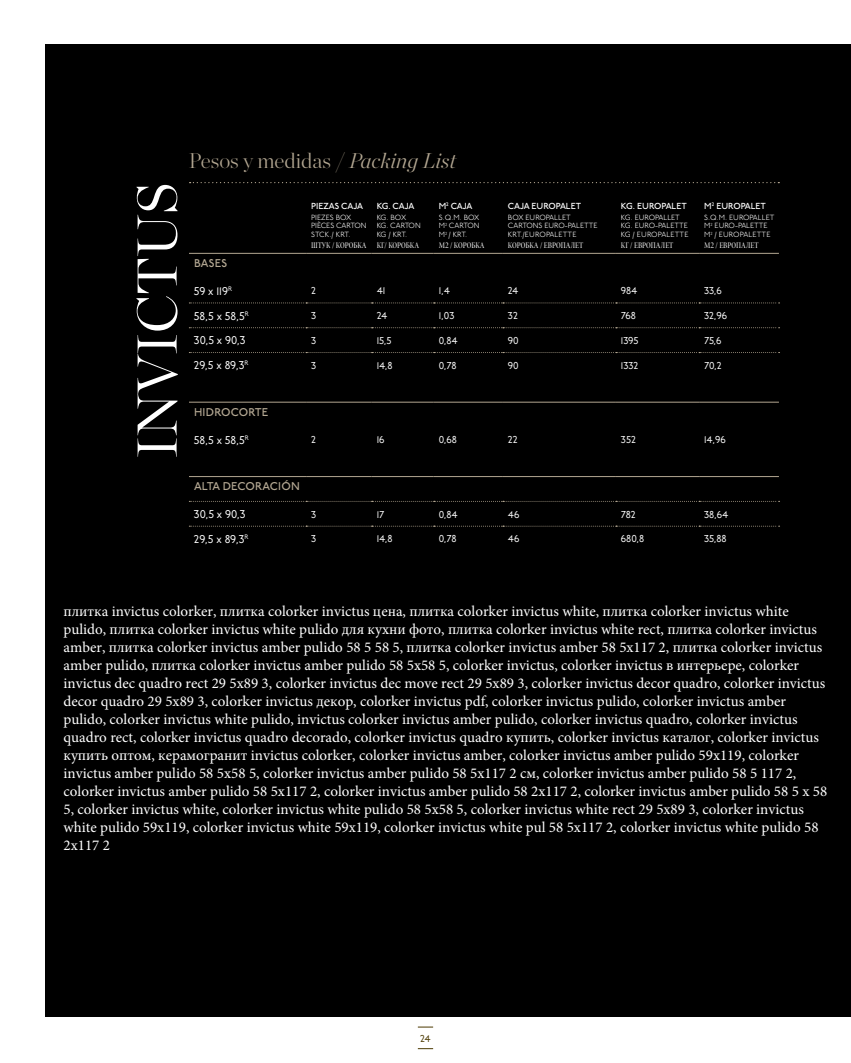
<style>
.page{position:relative;width:851px;height:1063px;background:#fff}
.page>*{position:absolute;margin:0;border:0;box-sizing:border-box;transform-origin:0 0}
.t1{font:300 55.88px "Chronicle Display";color:#fff}
.t2{font:200 21.25px "Chronicle Display";color:#b3a792}
.t3{font:15px/18px "Minion Pro";color:#fff}
.t4{font:11.25px "P22 Underground";color:#fff}
.t5{font:500 11.25px "P22 Underground";letter-spacing:.02em;color:#b3a792}
.t6{font:10px "P22 Underground";color:#fff}
.t7{font:10px "P22 Underground";color:#4b3900}
.t8{font:8.75px "Minion Pro Cn Disp";color:#fff}
.t9{font:500 8.75px "P22 Underground";color:#fff}
.t10{font:300 7.5px "P22 Underground";color:#fff}
.t11{font:300 7.5px "P22 Underground";letter-spacing:.02em;color:#fff}
.t12{font:300 7.5px "P22 Underground";letter-spacing:-.04em;color:#fff}
.s1{font-style:italic}
</style>
<div class="page">
<div style="left:45px;top:44px;width:805px;height:973px;background:#000"></div>
<svg style="left:189px;top:182px;width:590px;height:1px"></svg>
<hr style="left:189px;top:253px;width:117px;height:1px;background:#b3a792">
<hr style="left:306px;top:253px;width:65px;height:1px;background:#b3a792">
<hr style="left:371px;top:253px;width:62px;height:1px;background:#b3a792">
<hr style="left:433px;top:253px;width:70px;height:1px;background:#b3a792">
<hr style="left:503px;top:253px;width:112px;height:1px;background:#b3a792">
<hr style="left:615px;top:253px;width:84px;height:1px;background:#b3a792">
<hr style="left:699px;top:253px;width:79px;height:1px;background:#b3a792">
<hr style="left:189px;top:402px;width:117px;height:1px;background:#b3a792">
<hr style="left:306px;top:402px;width:65px;height:1px;background:#b3a792">
<hr style="left:371px;top:402px;width:62px;height:1px;background:#b3a792">
<hr style="left:433px;top:402px;width:70px;height:1px;background:#b3a792">
<hr style="left:503px;top:402px;width:112px;height:1px;background:#b3a792">
<hr style="left:615px;top:402px;width:84px;height:1px;background:#b3a792">
<hr style="left:699px;top:402px;width:79px;height:1px;background:#b3a792">
<hr style="left:189px;top:476px;width:117px;height:1px;background:#b3a792">
<hr style="left:306px;top:476px;width:65px;height:1px;background:#b3a792">
<hr style="left:371px;top:476px;width:62px;height:1px;background:#b3a792">
<hr style="left:433px;top:476px;width:70px;height:1px;background:#b3a792">
<hr style="left:503px;top:476px;width:112px;height:1px;background:#b3a792">
<hr style="left:615px;top:476px;width:84px;height:1px;background:#b3a792">
<hr style="left:699px;top:476px;width:79px;height:1px;background:#b3a792">
<svg style="left:189px;top:303px;width:590px;height:1px"></svg>
<svg style="left:189px;top:327px;width:590px;height:1px"></svg>
<svg style="left:189px;top:352px;width:590px;height:1px"></svg>
<svg style="left:189px;top:501px;width:590px;height:1px"></svg>
<svg style="left:189px;top:526px;width:590px;height:1px"></svg>
<svg style="left:418px;top:1027px;width:15px;height:1px"></svg>
<svg style="left:418px;top:1048px;width:15px;height:1px"></svg>
<p class="t1" style="left:114px;top:458px;width:278px;rotate:-90deg">INVICTUS</p>
<p class="t2" style="left:189px;top:145px;width:269px">Pesos y medidas / <span class="s1">Packing List</span></p>
<p class="t9" style="left:311px;top:201px;width:53px">PIEZAS CAJA</p>
<p class="t10" style="left:311px;top:213px;width:42px">PIEZES BOX</p>
<p class="t10" style="left:311px;top:222px;width:57px">PIÈCES CARTON</p>
<p class="t10" style="left:311px;top:230px;width:41px">STCK./ KRT.</p>
<p class="t8" style="left:311px;top:240px;width:57px">ШТУК / КОРОБКА</p>
<p class="t9" style="left:438px;top:201px;width:35px">M<sup>2</sup> CAJA</p>
<p class="t10" style="left:438px;top:213px;width:42px">S.Q.M. BOX</p>
<p class="t10" style="left:438px;top:222px;width:42px">M<sup>2</sup> CARTON</p>
<p class="t10" style="left:438px;top:230px;width:30px">M<sup>2</sup> / KRT.</p>
<p class="t8" style="left:438px;top:240px;width:47px">М2 / КОРОБКА</p>
<p class="t9" style="left:376px;top:201px;width:39px">KG. CAJA</p>
<p class="t10" style="left:376px;top:213px;width:31px">KG. BOX</p>
<p class="t12" style="left:376px;top:222px;width:46px">KG. CARTON</p>
<p class="t10" style="left:376px;top:230px;width:32px">KG / KRT.</p>
<p class="t8" style="left:376px;top:240px;width:44px">КГ/ КОРОБКА</p>
<p class="t9" style="left:508px;top:201px;width:75px">CAJA EUROPALET</p>
<p class="t10" style="left:508px;top:213px;width:64px">BOX EUROPALLET</p>
<p class="t10" style="left:508px;top:222px;width:91px">CARTONS EURO-PALETTE</p>
<p class="t11" style="left:508px;top:230px;width:70px">KRT./EUROPALETTE</p>
<p class="t8" style="left:508px;top:240px;width:77px">КОРОБКА / ЕВРОПАЛЕТ</p>
<p class="t9" style="left:620px;top:201px;width:67px">KG. EUROPALET</p>
<p class="t10" style="left:620px;top:213px;width:60px">KG. EUROPALLET</p>
<p class="t10" style="left:620px;top:222px;width:68px">KG. EURO-PALETTE</p>
<p class="t11" style="left:620px;top:230px;width:69px">KG / EUROPALETTE</p>
<p class="t8" style="left:620px;top:240px;width:54px">КГ / ЕВРОПАЛЕТ</p>
<p class="t9" style="left:704px;top:201px;width:63px">M<sup>2</sup> EUROPALET</p>
<p class="t10" style="left:704px;top:213px;width:72px">S.Q.M. EUROPALLET</p>
<p class="t10" style="left:704px;top:222px;width:65px">M<sup>2</sup> EURO-PALETTE</p>
<p class="t11" style="left:704px;top:230px;width:68px">M<sup>2</sup> / EUROPALETTE</p>
<p class="t8" style="left:704px;top:240px;width:56px">М2 / ЕВРОПАЛЕТ</p>
<p class="t5" style="left:194px;top:257px;width:35px">BASES</p>
<p class="t4" style="left:194px;top:285px;width:40px">59 x 119<sup>R</sup></p>
<p class="t6" style="left:311px;top:285px;width:6px">2</p>
<p class="t6" style="left:376px;top:285px;width:10px">41</p>
<p class="t6" style="left:438px;top:285px;width:13px">1,4</p>
<p class="t6" style="left:508px;top:285px;width:12px">24</p>
<p class="t6" style="left:620px;top:285px;width:18px">984</p>
<p class="t6" style="left:704px;top:285px;width:19px">33,6</p>
<p class="t4" style="left:194px;top:310px;width:56px">58,5 x 58,5<sup>R</sup></p>
<p class="t6" style="left:311px;top:310px;width:7px">3</p>
<p class="t6" style="left:376px;top:310px;width:12px">24</p>
<p class="t6" style="left:438px;top:310px;width:17px">1,03</p>
<p class="t6" style="left:508px;top:310px;width:12px">32</p>
<p class="t6" style="left:620px;top:310px;width:17px">768</p>
<p class="t6" style="left:704px;top:310px;width:25px">32,96</p>
<p class="t4" style="left:194px;top:334px;width:53px">30,5 x 90,3</p>
<p class="t6" style="left:311px;top:335px;width:7px">3</p>
<p class="t6" style="left:376px;top:335px;width:16px">15,5</p>
<p class="t6" style="left:438px;top:335px;width:21px">0,84</p>
<p class="t6" style="left:508px;top:335px;width:12px">90</p>
<p class="t6" style="left:620px;top:335px;width:19px">1395</p>
<p class="t6" style="left:704px;top:335px;width:19px">75,6</p>
<p class="t4" style="left:194px;top:359px;width:56px">29,5 x 89,3<sup>R</sup></p>
<p class="t6" style="left:311px;top:360px;width:7px">3</p>
<p class="t6" style="left:376px;top:360px;width:18px">14,8</p>
<p class="t6" style="left:438px;top:360px;width:19px">0,78</p>
<p class="t6" style="left:508px;top:360px;width:12px">90</p>
<p class="t6" style="left:620px;top:360px;width:19px">1332</p>
<p class="t6" style="left:704px;top:360px;width:19px">70,2</p>
<p class="t5" style="left:194px;top:406px;width:76px">HIDROCORTE</p>
<p class="t4" style="left:194px;top:434px;width:56px">58,5 x 58,5<sup>R</sup></p>
<p class="t6" style="left:311px;top:434px;width:6px">2</p>
<p class="t6" style="left:376px;top:434px;width:9px">16</p>
<p class="t6" style="left:438px;top:434px;width:20px">0,68</p>
<p class="t6" style="left:508px;top:434px;width:11px">22</p>
<p class="t6" style="left:620px;top:434px;width:17px">352</p>
<p class="t6" style="left:704px;top:434px;width:23px">14,96</p>
<p class="t5" style="left:194px;top:480px;width:107px">ALTA DECORACIÓN</p>
<p class="t4" style="left:194px;top:508px;width:53px">30,5 x 90,3</p>
<p class="t6" style="left:311px;top:509px;width:7px">3</p>
<p class="t6" style="left:376px;top:509px;width:9px">17</p>
<p class="t6" style="left:438px;top:509px;width:21px">0,84</p>
<p class="t6" style="left:508px;top:509px;width:13px">46</p>
<p class="t6" style="left:620px;top:509px;width:16px">782</p>
<p class="t6" style="left:704px;top:509px;width:26px">38,64</p>
<p class="t4" style="left:194px;top:533px;width:56px">29,5 x 89,3<sup>R</sup></p>
<p class="t6" style="left:311px;top:533px;width:7px">3</p>
<p class="t6" style="left:376px;top:533px;width:18px">14,8</p>
<p class="t6" style="left:438px;top:533px;width:19px">0,78</p>
<p class="t6" style="left:508px;top:533px;width:13px">46</p>
<p class="t6" style="left:620px;top:533px;width:25px">680,8</p>
<p class="t6" style="left:704px;top:533px;width:24px">35,88</p>
<p class="t3" style="left:64px;top:603px;width:765px">плитка invictus colorker, плитка colorker invictus цена, плитка colorker invictus white, плитка colorker invictus white pulido, плитка colorker invictus white pulido для кухни фото, плитка colorker invictus white rect, плитка colorker invictus amber, плитка colorker invictus amber pulido 58 5 58 5, плитка colorker invictus amber 58 5x117 2, плитка colorker invictus amber pulido, плитка colorker invictus amber pulido 58 5x58 5, colorker invictus, colorker invictus в интерьере, colorker invictus dec quadro rect 29 5x89 3, colorker invictus dec move rect 29 5х89 3, colorker invictus decor quadro, colorker invictus decor quadro 29 5x89 3, colorker invictus декор, colorker invictus pdf, colorker invictus pulido, colorker invictus amber pulido, colorker invictus white pulido, invictus colorker invictus amber pulido, colorker invictus quadro, colorker invictus quadro rect, colorker invictus quadro decorado, colorker invictus quadro купить, colorker invictus каталог, colorker invictus купить оптом, керамогранит invictus colorker, colorker invictus amber, colorker invictus amber pulido 59x119, colorker invictus amber pulido 58 5x58 5, colorker invictus amber pulido 58 5х117 2 см, colorker invictus amber pulido 58 5 117 2, colorker invictus amber pulido 58 5х117 2, colorker invictus amber pulido 58 2х117 2, colorker invictus amber pulido 58 5 х 58<br>5, colorker invictus white, colorker invictus white pulido 58 5x58 5, colorker invictus white rect 29 5х89 3, colorker invictus white pulido 59x119, colorker invictus white 59x119, colorker invictus white pul 58 5x117 2, colorker invictus white pulido 58<br>2х117 2</p>
<p class="t7" style="left:420px;top:1033px;width:12px">24</p>
</div>
